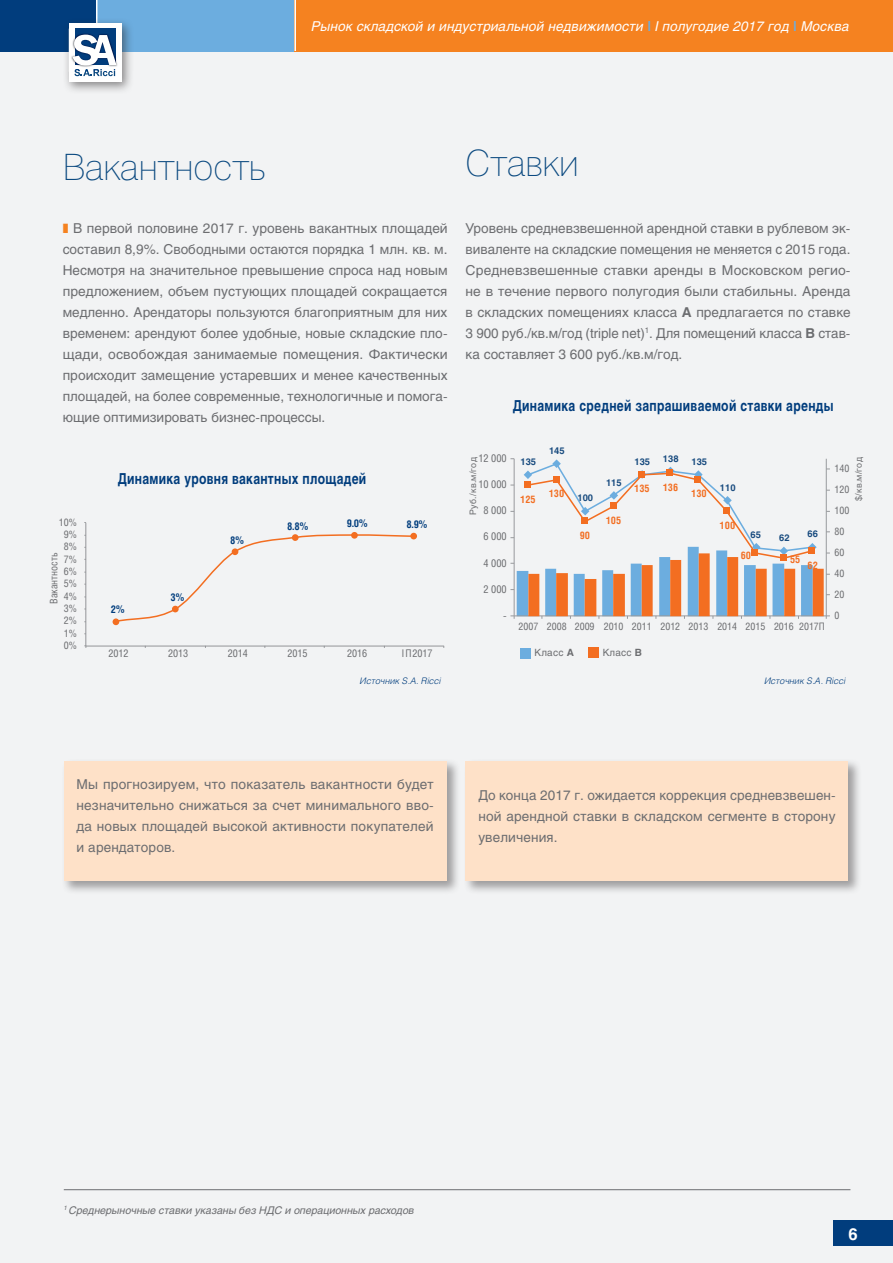
<style>
.page{position:relative;width:893px;height:1263px;background:#f2f3f4}
.page>*{position:absolute;margin:0;border:0;box-sizing:border-box;transform-origin:0 0}
.t1{font:36px "Helios Thin C";color:#0b4980}
.t2{font:700 16.5px "Helios C";color:#fff}
.t3{font:700 15px "Helios C";letter-spacing:.025em;color:#013d7d;scale:.8 1}
.t4{font:13.5px/21px "Helios C";letter-spacing:.005em;color:#6c6d70;text-align:justify}
.t5{font:italic 13.5px "Helios C";letter-spacing:.01em;color:#fff}
.t6{font:10.8px "Helios Cond C";color:#6c6d70}
.t7{font:10.65px "Helios Cond C";color:#6c6d70}
.t8{font:700 10.65px "Helios Cond C";color:#013d7d}
.t9{font:italic 10.5px "Helios C";color:#6c6d70}
.t10{font:10.35px "Helios Cond C";color:#6c6d70}
.t11{font:700 10.35px "Helios Cond C";color:#f36e21}
.t12{font:9.9px "Helios C";letter-spacing:.025em;color:#6c6d70}
.t13{font:700 9.3px "Helios C";color:#174a7e}
.t14{font:italic 9px "Helios Light C";color:#013d7d}
.t15{font:8.85px "Helios C";letter-spacing:.025em;color:#6c6d70}
.s1{font-family:"Helios Black C";font-style:normal;color:#6caddf}
.s2{font-weight:700}
</style>
<div class="page">
<div style="left:97px;top:0;width:197px;height:51px;background:#6caddf"></div>
<div style="left:0;top:0;width:97px;height:51px;background:#013d7d"></div>
<div style="left:833px;top:1220px;width:60px;height:26px;background:#013d7d"></div>
<div style="left:294px;top:0;width:599px;height:51px;background:#f58220"></div>
<hr style="left:96px;top:0;width:1px;height:51px;background:#fff">
<hr style="left:294px;top:0;width:2px;height:51px;background:#fff">
<div style="left:62px;top:17px;width:72px;height:77px;background:#231f20;opacity:.51"></div>
<div style="left:69px;top:23px;width:53px;height:59px;background:#fff"></div>
<img style="left:71px;top:29px;width:47px;height:37px">
<img style="left:75px;top:29px;width:40px;height:6px">
<svg style="left:73px;top:35px;width:44px;height:41px"></svg>
<div style="left:62px;top:758px;width:399px;height:136px;background:#231f20;opacity:.41"></div>
<div style="left:64px;top:761px;width:382px;height:119px;background:#fee1c8"></div>
<hr style="left:85px;top:523px;width:1px;height:123px;background:#939598">
<hr style="left:86px;top:646px;width:358px;height:1px;background:#939598">
<svg style="left:118px;top:533px;width:297px;height:90px"></svg>
<div style="left:113px;top:618px;width:6px;height:7px;background:#f36e21;border-radius:50%"></div>
<div style="left:172px;top:606px;width:7px;height:6px;background:#f36e21;border-radius:50%"></div>
<div style="left:232px;top:548px;width:6px;height:7px;background:#f36e21;border-radius:50%"></div>
<div style="left:292px;top:534px;width:7px;height:7px;background:#f36e21;border-radius:50%"></div>
<div style="left:351px;top:532px;width:7px;height:7px;background:#f36e21;border-radius:50%"></div>
<div style="left:410px;top:533px;width:7px;height:6px;background:#f36e21;border-radius:50%"></div>
<div style="left:463px;top:758px;width:399px;height:136px;background:#231f20;opacity:.41"></div>
<div style="left:466px;top:761px;width:382px;height:119px;background:#fee1c8"></div>
<div style="left:520px;top:648px;width:11px;height:10px;background:#6caddf"></div>
<div style="left:589px;top:648px;width:10px;height:10px;background:#f36e21"></div>
<svg style="left:510px;top:458px;width:320px;height:161px"></svg>
<div style="left:780px;top:554px;width:6px;height:7px;background:#f36e21"></div>
<div style="left:808px;top:547px;width:7px;height:6px;background:#f36e21"></div>
<hr style="left:64px;top:1189px;width:786px;height:1px;background:#6c6d70">
<h1 class="t1" style="left:63px;top:147px;width:205px">Вакантность</h1>
<p class="t5" style="left:311px;top:18px;width:539px">Рынок складской и индустриальной недвижимости <span class="s1">|</span> I полугодие 2017 год <span class="s1">|</span> Москва</p>
<h1 class="t1" style="left:466px;top:142px;width:115px">Ставки</h1>
<p class="t4" style="left:63px;top:217px;width:387px;text-indent:10px">В первой половине 2017 г. уровень вакантных площадей составил 8,9%. Свободными остаются порядка 1 млн. кв. м.<br>Несмотря на значительное превышение спроса над новым предложением, объем пустующих площадей сокращается медленно. Арендаторы пользуются благоприятным для них временем: арендуют более удобные, новые складские пло&shy;щади, освобождая занимаемые помещения. Фактически происходит замещение устаревших и менее качественных площадей, на более современные, технологичные и помога&shy;ющие оптимизировать бизнес-процессы.</p>
<p class="t4" style="left:466px;top:217px;width:386px">Уровень средневзвешенной арендной ставки в рублевом эк&shy;виваленте на складские помещения не меняется с 2015 года.<br>Средневзвешенные ставки аренды в Московском регио&shy;не в течение первого полугодия были стабильны. Аренда в складских помещениях класса <span class="s2">А</span> предлагается по ставке 3 900 руб./кв.м/год (triple net)<sup>1</sup>. Для помещений класса <span class="s2">В</span> став&shy;ка составляет 3 600 руб./кв.м/год.</p>
<p class="t3" style="left:513px;top:397px;width:402px">Динамика средней запрашиваемой ставки аренды</p>
<p class="t10" style="left:59px;top:516px;width:20px">10%</p>
<p class="t10" style="left:64px;top:528px;width:15px">9%</p>
<p class="t10" style="left:64px;top:540px;width:15px">8%</p>
<p class="t10" style="left:48px;top:604px;width:53px;rotate:-90deg">Вакантность</p>
<p class="t10" style="left:64px;top:553px;width:15px">7%</p>
<p class="t10" style="left:64px;top:565px;width:15px">6%</p>
<p class="t10" style="left:64px;top:577px;width:15px">5%</p>
<p class="t10" style="left:64px;top:590px;width:15px">4%</p>
<p class="t10" style="left:64px;top:602px;width:15px">3%</p>
<p class="t10" style="left:64px;top:614px;width:15px">2%</p>
<p class="t10" style="left:64px;top:627px;width:15px">1%</p>
<p class="t3" style="left:118px;top:470px;width:312px">Динамика уровня вакантных площадей</p>
<p class="t8" style="left:111px;top:603px;width:15px">2%</p>
<p class="t8" style="left:170px;top:591px;width:15px">3%</p>
<p class="t8" style="left:230px;top:533px;width:15px">8%</p>
<p class="t8" style="left:287px;top:519px;width:22px">8.8%</p>
<p class="t8" style="left:347px;top:517px;width:22px">9.0%</p>
<p class="t8" style="left:407px;top:518px;width:22px">8.9%</p>
<p class="t13" style="left:549px;top:445px;width:17px">145</p>
<p class="t6" style="left:478px;top:451px;width:30px">12 000</p>
<p class="t13" style="left:634px;top:456px;width:17px">135</p>
<p class="t13" style="left:663px;top:453px;width:17px">138</p>
<p class="t13" style="left:691px;top:456px;width:17px">135</p>
<p class="t15" style="left:468px;top:515px;width:59px;rotate:-90deg">Руб./кв.м/год</p>
<p class="t15" style="left:853px;top:501px;width:45px;rotate:-90deg">$/кв.м/год</p>
<p class="t13" style="left:521px;top:456px;width:17px">135</p>
<p class="t10" style="left:834px;top:462px;width:16px">140</p>
<p class="t13" style="left:606px;top:477px;width:17px">115</p>
<p class="t6" style="left:478px;top:478px;width:30px">10 000</p>
<p class="t11" style="left:634px;top:482px;width:17px">135</p>
<p class="t11" style="left:663px;top:481px;width:17px">136</p>
<p class="t13" style="left:720px;top:482px;width:17px">110</p>
<p class="t10" style="left:834px;top:483px;width:16px">120</p>
<p class="t11" style="left:549px;top:487px;width:17px">130</p>
<p class="t11" style="left:691px;top:487px;width:17px">130</p>
<p class="t13" style="left:577px;top:493px;width:17px">100</p>
<p class="t11" style="left:521px;top:493px;width:17px">125</p>
<p class="t6" style="left:483px;top:504px;width:25px">8 000</p>
<p class="t10" style="left:834px;top:504px;width:16px">100</p>
<p class="t11" style="left:606px;top:514px;width:17px">105</p>
<p class="t11" style="left:720px;top:519px;width:17px">100</p>
<p class="t10" style="left:834px;top:525px;width:11px">80</p>
<p class="t13" style="left:808px;top:528px;width:12px">66</p>
<p class="t13" style="left:751px;top:529px;width:12px">65</p>
<p class="t13" style="left:779px;top:533px;width:12px">62</p>
<p class="t11" style="left:580px;top:529px;width:12px">90</p>
<p class="t6" style="left:483px;top:530px;width:25px">6 000</p>
<p class="t6" style="left:483px;top:556px;width:25px">4 000</p>
<p class="t11" style="left:741px;top:549px;width:12px">60</p>
<p class="t11" style="left:790px;top:553px;width:12px">55</p>
<p class="t11" style="left:808px;top:559px;width:12px">62</p>
<p class="t10" style="left:834px;top:546px;width:11px">60</p>
<p class="t10" style="left:834px;top:567px;width:11px">40</p>
<p class="t6" style="left:483px;top:583px;width:25px">2 000</p>
<p class="t10" style="left:834px;top:588px;width:11px">20</p>
<p class="t6" style="left:503px;top:609px;width:5px">-</p>
<p class="t10" style="left:834px;top:609px;width:6px">0</p>
<p class="t10" style="left:519px;top:620px;width:308px">2007 2008 2009 2010 2011 2012 2013 2014 2015 2016 2017П</p>
<p class="t10" style="left:64px;top:639px;width:15px">0%</p>
<p class="t7" style="left:108px;top:647px;width:22px">2012</p>
<p class="t7" style="left:168px;top:647px;width:22px">2013</p>
<p class="t7" style="left:228px;top:647px;width:22px">2014</p>
<p class="t7" style="left:287px;top:647px;width:22px">2015</p>
<p class="t7" style="left:347px;top:647px;width:22px">2016</p>
<p class="t7" style="left:402px;top:647px;width:32px">I П 2017</p>
<p class="t14" style="left:360px;top:675px;width:83px">Источник S.A. Ricci</p>
<p class="t12" style="left:534px;top:647px;width:41px">Класс <span class="s2">А</span></p>
<p class="t12" style="left:603px;top:647px;width:41px">Класс <span class="s2">B</span></p>
<p class="t14" style="left:764px;top:675px;width:83px">Источник S.A. Ricci</p>
<p class="t4" style="left:77px;top:774px;width:359px">Мы прогнозируем, что показатель вакантности будет незначительно снижаться за счет минимального вво&shy;да новых площадей высокой активности покупателей и арендаторов.</p>
<p class="t4" style="left:478px;top:784px;width:359px">До конца 2017 г. ожидается коррекция средневзвешен&shy;ной арендной ставки в складском сегменте в сторону увеличения.</p>
<p class="t9" style="left:64px;top:1204px;width:352px"><sup>1</sup> Среднерыночные ставки указаны без НДС и операционных расходов</p>
<p class="t2" style="left:848px;top:1224px;width:11px">6</p>
</div>
